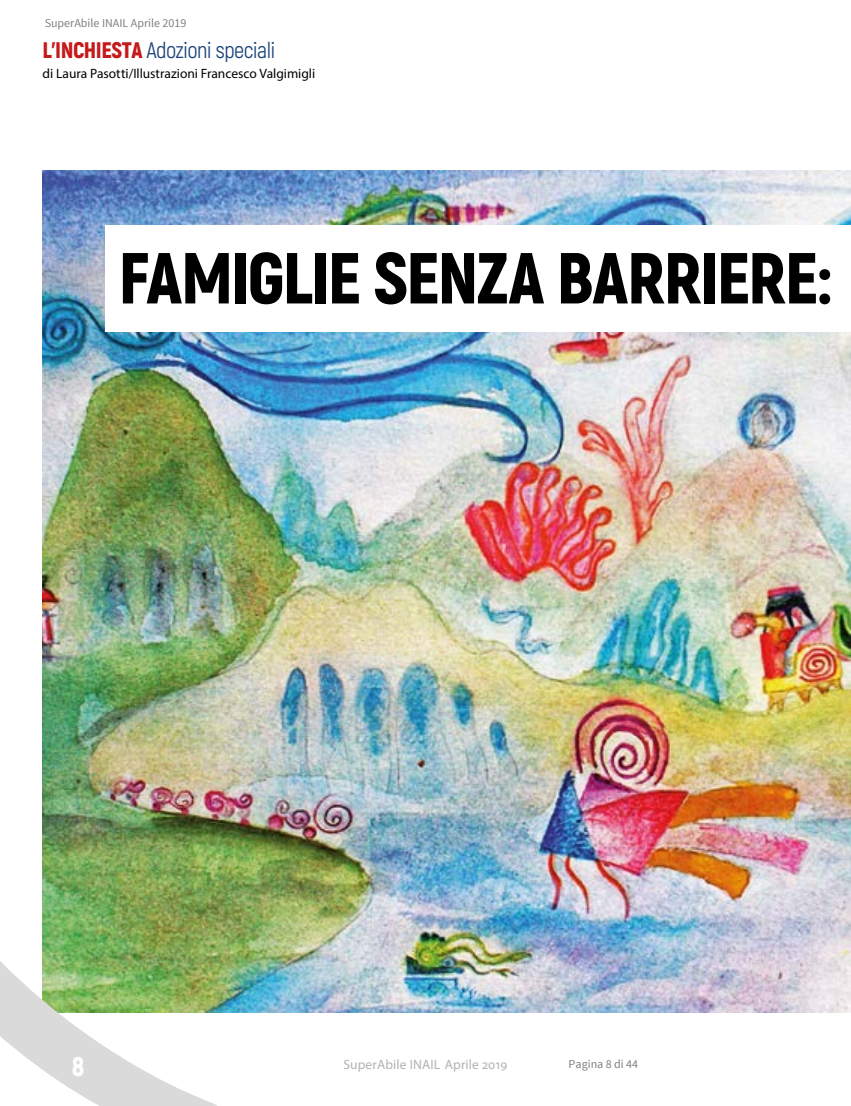
<style>
.page{position:relative;width:851px;height:1106px;background:#fff}
.page>*{position:absolute;margin:0;border:0;box-sizing:border-box;transform-origin:0 0}
.t1{font:900 72px "Akrobat";letter-spacing:-.025em;color:#000}
.t2{font:900 27px "Akrobat";color:#fff}
.t3{font:22.5px "Akrobat";letter-spacing:-.02em;color:#1b4379}
.t4{font:13.5px "Myriad Pro";letter-spacing:-.005em;color:#000}
.t5{font:13.5px "Myriad Pro";letter-spacing:.01em;color:#b3b2b2}
.t6{font:12px "Source Sans Pro";color:#808080}
.s1{font-weight:900;color:#c51a1b}
</style>
<div class="page">
<img style="left:43px;top:170px;width:807px;height:842px">
<svg style="left:0;top:939px;width:230px;height:167px"></svg>
<div style="left:105px;top:225px;width:745px;height:106px;background:#fff"></div>
<p class="t6" style="left:45px;top:15px;width:143px">SuperAbile INAIL Aprile 2019</p>
<h3 class="t3" style="left:43px;top:37px;width:234px"><span class="s1">L’INCHIESTA</span> Adozioni speciali</h3>
<p class="t4" style="left:43px;top:65px;width:274px">di Laura Pasotti/Illustrazioni Francesco Valgimigli</p>
<h1 class="t1" style="left:118px;top:231px;width:714px">FAMIGLIE SENZA BARRIERE:</h1>
<h2 class="t2" style="left:72px;top:1049px;width:14px">8</h2>
<p class="t5" style="left:343px;top:1055px;width:166px">SuperAbile INAIL Aprile 2019</p>
<p class="t6" style="left:568px;top:1056px;width:71px">Pagina 8 di 44</p>
</div>
